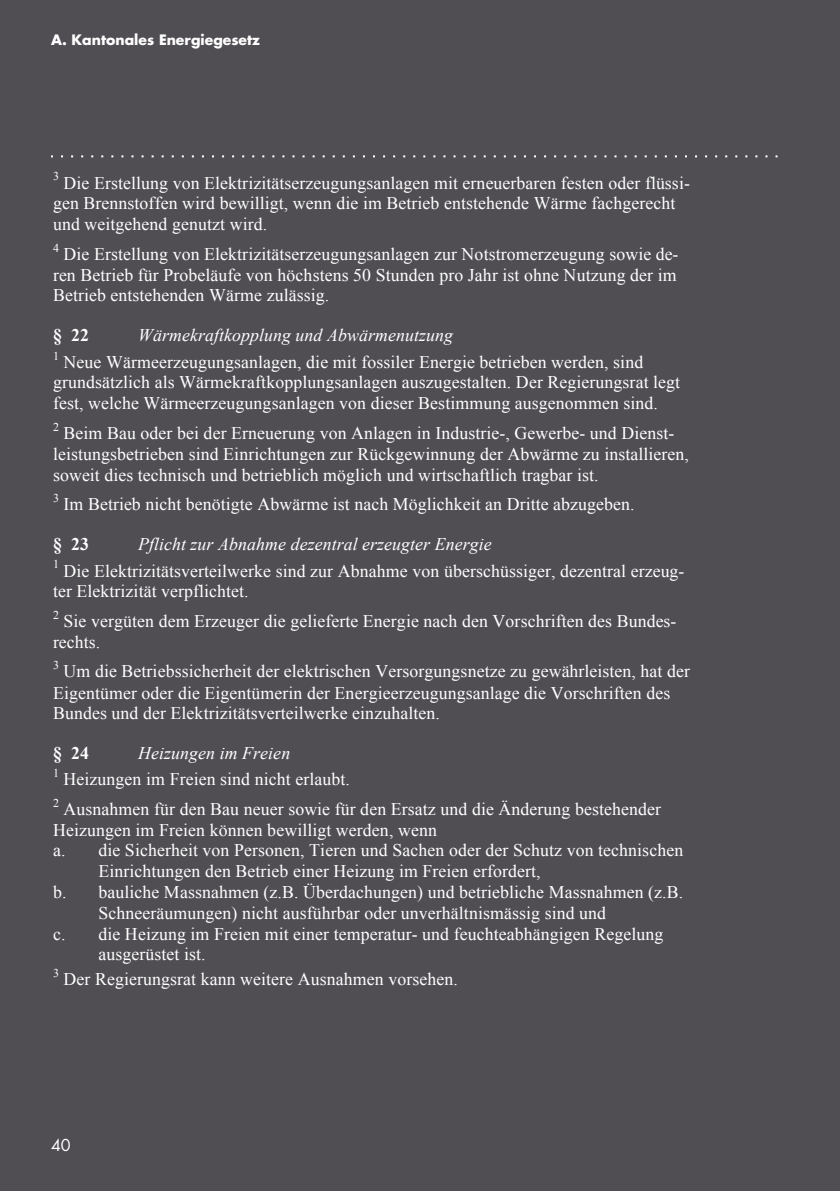
<style>
.page{position:relative;width:840px;height:1191px;background:#fff}
.page>*{position:absolute;margin:0;border:0;box-sizing:border-box;transform-origin:0 0}
.t1{font:17.8px/20.6px "Times New Roman";letter-spacing:.005em;color:#fff}
.t2{font:italic 17.8px "Times New Roman";letter-spacing:.005em;color:#fff}
.t3{font:700 17.8px "Times New Roman";color:#fff}
.t4{font:16px "Futura";color:#fff}
.t5{font:700 14px "Futura";color:#fff}
.t6{font:12px "Times New Roman";color:#fff}
</style>
<div class="page">
<hr style="left:839px;top:0;width:1px;height:1191px;background:#504e53">
<div style="left:0;top:0;width:839px;height:1191px;background:#504e53"></div>
<svg style="left:51px;top:155px;width:726px;height:2px"></svg>
<p class="t5" style="left:51px;top:30px;width:210px">A. Kantonales Energiegesetz</p>
<p class="t6" style="left:53px;top:35px;width:7px">2</p>
<p class="t6" style="left:53px;top:168px;width:7px">3</p>
<p class="t1" style="left:53px;top:172px;width:638px;text-indent:11px">Die Erstellung von Elektrizitätserzeugungsanlagen mit erneuerbaren festen oder flüssi-- gen Brennstoffen wird bewilligt, wenn die im Betrieb entstehende Wärme fachgerecht und weitgehend genutzt wird.</p>
<p class="t6" style="left:53px;top:239px;width:7px">4</p>
<p class="t1" style="left:53px;top:243px;width:626px;text-align:justify;text-indent:11px">Die Erstellung von Elektrizitätserzeugungsanlagen zur Notstromerzeugung sowie de-- ren Betrieb für Probeläufe von höchstens 50 Stunden pro Jahr ist ohne Nutzung der im Betrieb entstehenden Wärme zulässig.</p>
<p class="t3" style="left:53px;top:323px;width:37px">§ 22</p>
<p class="t2" style="left:138px;top:323px;width:316px">Wärmekraftkopplung und Abwärmenutzung</p>
<p class="t6" style="left:53px;top:347px;width:7px">1</p>
<p class="t1" style="left:53px;top:351px;width:628px;text-indent:10px">Neue Wärmeerzeugungsanlagen, die mit fossiler Energie betrieben werden, sind grundsätzlich als Wärmekraftkopplungsanlagen auszugestalten. Der Regierungsrat legt fest, welche Wärmeerzeugungsanlagen von dieser Bestimmung ausgenommen sind.</p>
<p class="t6" style="left:53px;top:418px;width:7px">2</p>
<p class="t1" style="left:53px;top:422px;width:637px;text-indent:11px">Beim Bau oder bei der Erneuerung von Anlagen in Industrie--, Gewerbe-- und Dienst-- leistungsbetrieben sind Einrichtungen zur Rückgewinnung der Abwärme zu installieren, soweit dies technisch und betrieblich möglich und wirtschaftlich tragbar ist.</p>
<p class="t6" style="left:53px;top:489px;width:7px">3</p>
<p class="t1" style="left:63px;top:493px;width:572px">Im Betrieb nicht benötigte Abwärme ist nach Möglichkeit an Dritte abzugeben.</p>
<p class="t3" style="left:53px;top:532px;width:37px">§ 23</p>
<p class="t2" style="left:138px;top:532px;width:355px">Pflicht zur Abnahme dezentral erzeugter Energie</p>
<p class="t6" style="left:53px;top:556px;width:7px">1</p>
<p class="t1" style="left:53px;top:560px;width:632px;text-indent:10px">Die Elektrizitätsverteilwerke sind zur Abnahme von überschüssiger, dezentral erzeug-- ter Elektrizität verpflichtet.</p>
<p class="t6" style="left:53px;top:606px;width:7px">2</p>
<p class="t1" style="left:53px;top:610px;width:624px;text-indent:11px">Sie vergüten dem Erzeuger die gelieferte Energie nach den Vorschriften des Bundes-- rechts.</p>
<p class="t6" style="left:53px;top:656px;width:7px">3</p>
<p class="t1" style="left:53px;top:660px;width:638px;text-indent:10px">Um die Betriebssicherheit der elektrischen Versorgungsnetze zu gewährleisten, hat der<br>Eigentümer oder die Eigentümerin der Energieerzeugungsanlage die Vorschriften des<br>Bundes und der Elektrizitätsverteilwerke einzuhalten.</p>
<p class="t3" style="left:53px;top:740px;width:37px">§ 24</p>
<p class="t2" style="left:138px;top:741px;width:153px">Heizungen im Freien</p>
<p class="t6" style="left:53px;top:764px;width:7px">1</p>
<p class="t1" style="left:63px;top:768px;width:288px">Heizungen im Freien sind nicht erlaubt.</p>
<p class="t6" style="left:53px;top:794px;width:7px">2</p>
<p class="t1" style="left:63px;top:798px;width:598px">Ausnahmen für den Bau neuer sowie für den Ersatz und die Änderung bestehender</p>
<p class="t1" style="left:53px;top:819px;width:385px">Heizungen im Freien können bewilligt werden, wenn</p>
<p class="t1" style="left:53px;top:839px;width:631px">a. die Sicherheit von Personen, Tieren und Sachen oder der Schutz von technischen</p>
<p class="t1" style="left:98px;top:860px;width:443px">Einrichtungen den Betrieb einer Heizung im Freien erfordert,</p>
<p class="t1" style="left:53px;top:881px;width:631px">b. bauliche Massnahmen (z.B. Überdachungen) und betriebliche Massnahmen (z.B.</p>
<p class="t1" style="left:98px;top:902px;width:509px">Schneeräumungen) nicht ausführbar oder unverhältnismässig sind und</p>
<p class="t1" style="left:53px;top:922px;width:611px">c. die Heizung im Freien mit einer temperatur-- und feuchteabhängigen Regelung</p>
<p class="t1" style="left:98px;top:943px;width:109px">ausgerüstet ist.</p>
<p class="t6" style="left:53px;top:964px;width:7px">3</p>
<p class="t1" style="left:63px;top:968px;width:395px">Der Regierungsrat kann weitere Ausnahmen vorsehen.</p>
<p class="t4" style="left:51px;top:1134px;width:21px">40</p>
</div>
